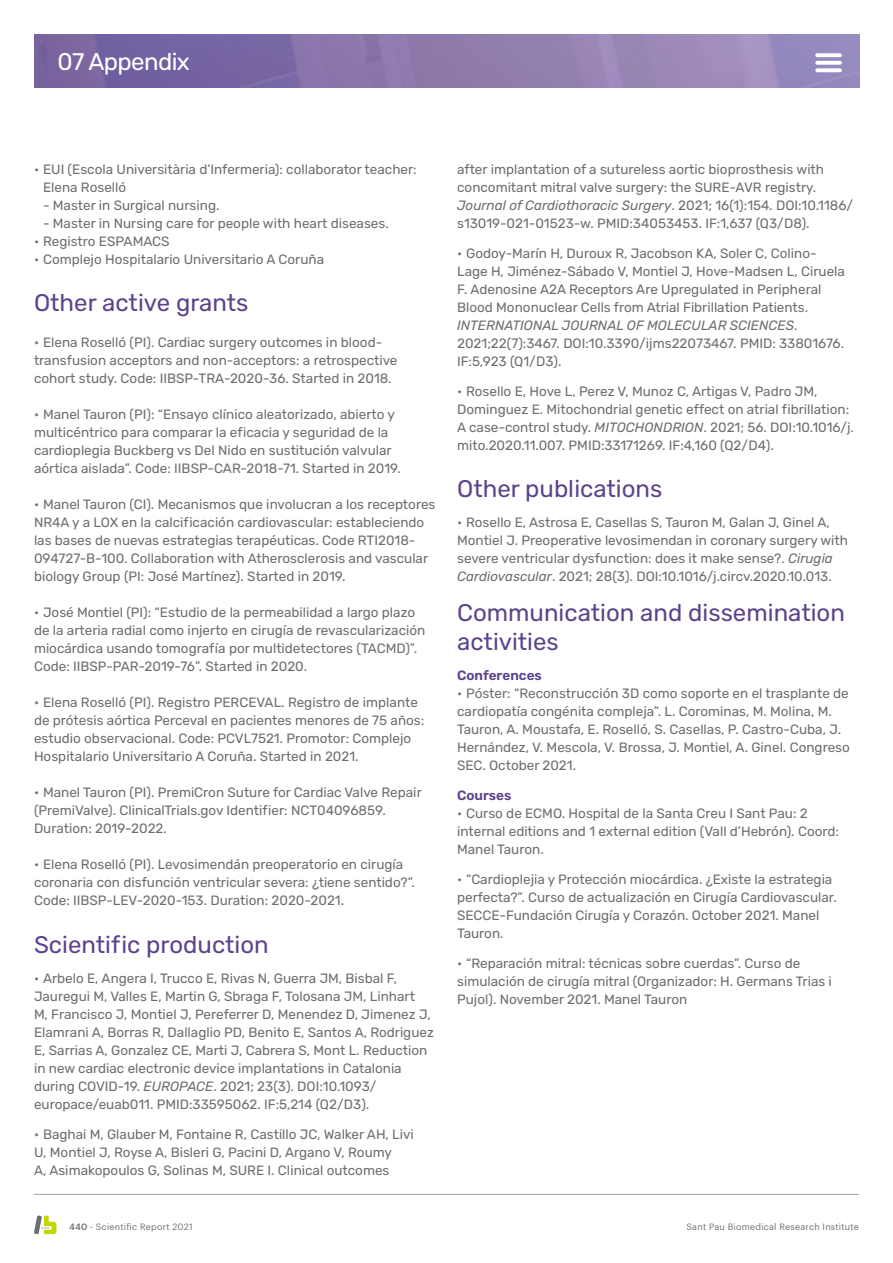
<style>
.page{position:relative;width:893px;height:1263px;background:#fff}
.page>*{position:absolute;margin:0;border:0;box-sizing:border-box;transform-origin:0 0}
.t1{font:24px/28.5px "Rubik";color:#5d438b}
.t2{font:24px "Rubik";letter-spacing:-.025em;color:#fff}
.t3{font:13.5px/18px "Rubik";color:#6e6e70}
.t4{font:600 13.5px "Rubik";color:#5d438b}
.t5{font:9px "Graphik";letter-spacing:.025em;color:#6e6e70}
.s1{font-style:italic}
.s2{font-weight:500}
</style>
<div class="page">
<svg style="left:34px;top:1215px;width:23px;height:19px"></svg>
<hr style="left:34px;top:1194px;width:825px;height:1px;background:#a3a3a6">
<img style="left:34px;top:35px;width:825px;height:52px">
<svg style="left:815px;top:53px;width:27px;height:4px"></svg>
<svg style="left:815px;top:61px;width:27px;height:4px"></svg>
<svg style="left:815px;top:68px;width:27px;height:4px"></svg>
<h1 class="t2" style="left:57px;top:49px;width:134px">07 Appendix</h1>
<p class="t3" style="left:43px;top:161px;width:375px;text-indent:-9px">• EUI (Escola Universitària d’Infermeria): collaborator teacher:<br>Elena Roselló</p>
<p class="t3" style="left:43px;top:197px;width:178px">- Master in Surgical nursing.</p>
<p class="t3" style="left:43px;top:215px;width:347px">- Master in Nursing care for people with heart diseases.</p>
<p class="t3" style="left:34px;top:233px;width:137px">• Registro ESPAMACS</p>
<p class="t3" style="left:34px;top:251px;width:292px">• Complejo Hospitalario Universitario A Coruña</p>
<h1 class="t1" style="left:34px;top:289px;width:216px">Other active grants</h1>
<p class="t3" style="left:34px;top:333px;width:365px">• Elena Roselló (PI). Cardiac surgery outcomes in blood&shy;transfusion acceptors and non-acceptors: a retrospective cohort study. Code: IIBSP-TRA-2020-36. Started in 2018.</p>
<p class="t3" style="left:34px;top:405px;width:368px">• Manel Tauron (PI): “Ensayo clínico aleatorizado, abierto y multicéntrico para comparar la eficacia y seguridad de la cardioplegia Buckberg vs Del Nido en sustitución valvular aórtica aislada”. Code: IIBSP-CAR-2018-71. Started in 2019.</p>
<p class="t3" style="left:34px;top:495px;width:403px">• Manel Tauron (CI). Mecanismos que involucran a los receptores NR4A y a LOX en la calcificación cardiovascular: estableciendo las bases de nuevas estrategias terapéuticas. Code RTI2018- 094727-B-100. Collaboration with Atherosclerosis and vascular biology Group (PI: José Martínez). Started in 2019.</p>
<p class="t3" style="left:34px;top:603px;width:393px">• José Montiel (PI): “Estudio de la permeabilidad a largo plazo de la arteria radial como injerto en cirugía de revascularización miocárdica usando tomografía por multidetectores (TACMD)”.<br>Code: IIBSP-PAR-2019-76”. Started in 2020.</p>
<p class="t3" style="left:34px;top:693px;width:392px">• Elena Roselló (PI). Registro PERCEVAL. Registro de implante de prótesis aórtica Perceval en pacientes menores de 75 años: estudio observacional. Code: PCVL7521. Promotor: Complejo Hospitalario Universitario A Coruña. Started in 2021.</p>
<p class="t3" style="left:34px;top:783px;width:389px">• Manel Tauron (PI). PremiCron Suture for Cardiac Valve Repair (PremiValve). ClinicalTrials.gov Identifier: NCT04096859.<br>Duration: 2019-2022.</p>
<p class="t3" style="left:34px;top:855px;width:382px">• Elena Roselló (PI). Levosimendán preoperatorio en cirugía coronaria con disfunción ventricular severa: ¿tiene sentido?”.<br>Code: IIBSP-LEV-2020-153. Duration: 2020-2021.</p>
<h1 class="t1" style="left:34px;top:931px;width:236px">Scientific production</h1>
<p class="t3" style="left:34px;top:969px;width:401px">• Arbelo E, Angera I, Trucco E, Rivas N, Guerra JM, Bisbal F, Jauregui M, Valles E, Martin G, Sbraga F, Tolosana JM, Linhart<br>M, Francisco J, Montiel J, Pereferrer D, Menendez D, Jimenez J, Elamrani A, Borras R, Dallaglio PD, Benito E, Santos A, Rodriguez E, Sarrias A, Gonzalez CE, Marti J, Cabrera S, Mont L. Reduction in new cardiac electronic device implantations in Catalonia during COVID-19. <span class="s1">EUROPACE</span>. 2021; 23(3). DOI:10.1093/ europace/euab011. PMID:33595062. IF:5,214 (Q2/D3).</p>
<p class="t3" style="left:34px;top:1125px;width:381px">• Baghai M, Glauber M, Fontaine R, Castillo JC, Walker AH, Livi<br>U, Montiel J, Royse A, Bisleri G, Pacini D, Argano V, Roumy<br>A, Asimakopoulos G, Solinas M, SURE I. Clinical outcomes</p>
<p class="t3" style="left:457px;top:161px;width:397px">after implantation of a sutureless aortic bioprosthesis with concomitant mitral valve surgery: the SURE-AVR registry.<br><span class="s1">Journal of Cardiothoracic Surgery</span>. 2021; 16(1):154. DOI:10.1186/ s13019-021-01523-w. PMID:34053453. IF:1,637 (Q3/D8).</p>
<p class="t3" style="left:457px;top:245px;width:389px">• Godoy-Marín H, Duroux R, Jacobson KA, Soler C, Colino-Lage H, Jiménez-Sábado V, Montiel J, Hove-Madsen L, Ciruela F. Adenosine A2A Receptors Are Upregulated in Peripheral Blood Mononuclear Cells from Atrial Fibrillation Patients.<br><span class="s1">INTERNATIONAL JOURNAL OF MOLECULAR SCIENCES</span>.<br>2021;22(7):3467. DOI:10.3390/ijms22073467. PMID: 33801676.<br>IF:5,923 (Q1/D3).</p>
<p class="t3" style="left:457px;top:383px;width:398px">• Rosello E, Hove L, Perez V, Munoz C, Artigas V, Padro JM, Dominguez E. Mitochondrial genetic effect on atrial fibrillation:<br>A case-control study. <span class="s1">MITOCHONDRION</span>. 2021; 56. DOI:10.1016/j. mito.2020.11.007. PMID:33171269. IF:4,160 (Q2/D4).</p>
<h1 class="t1" style="left:457px;top:475px;width:207px">Other publications</h1>
<p class="t3" style="left:457px;top:513px;width:392px">• Rosello E, Astrosa E, Casellas S, Tauron M, Galan J, Ginel A, Montiel J. Preoperative levosimendan in coronary surgery with severe ventricular dysfunction: does it make sense?. <span class="s1">Cirugia Cardiovascular</span>. 2021; 28(3). DOI:10.1016/j.circv.2020.10.013.</p>
<h1 class="t1" style="left:457px;top:599px;width:389px">Communication and dissemination activities</h1>
<p class="t4" style="left:457px;top:667px;width:86px">Conferences</p>
<p class="t3" style="left:457px;top:684px;width:394px">• Póster: “Reconstrucción 3D como soporte en el trasplante de cardiopatía congénita compleja”. L. Corominas, M. Molina, M.<br>Tauron, A. Moustafa, E. Roselló, S. Casellas, P. Castro-Cuba, J.<br>Hernández, V. Mescola, V. Brossa, J. Montiel, A. Ginel. Congreso SEC. October 2021.</p>
<p class="t4" style="left:457px;top:787px;width:56px">Courses</p>
<p class="t3" style="left:457px;top:804px;width:383px">• Curso de ECMO. Hospital de la Santa Creu I Sant Pau: 2 internal editions and 1 external edition (Vall d’Hebrón). Coord:<br>Manel Tauron.</p>
<p class="t3" style="left:457px;top:870px;width:381px">• “Cardioplejia y Protección miocárdica. ¿Existe la estrategia perfecta?”. Curso de actualización en Cirugía Cardiovascular.<br>SECCE-Fundación Cirugía y Corazón. October 2021. Manel Tauron.</p>
<p class="t3" style="left:457px;top:954px;width:376px">• “Reparación mitral: técnicas sobre cuerdas”. Curso de simulación de cirugía mitral (Organizador: H. Germans Trias i<br>Pujol). November 2021. Manel Tauron</p>
<p class="t5" style="left:69px;top:1220px;width:125px"><span class="s2">440</span> - Scientific Report 2021</p>
<p class="t5" style="left:686px;top:1220px;width:174px">Sant Pau Biomedical Research Institute</p>
</div>
